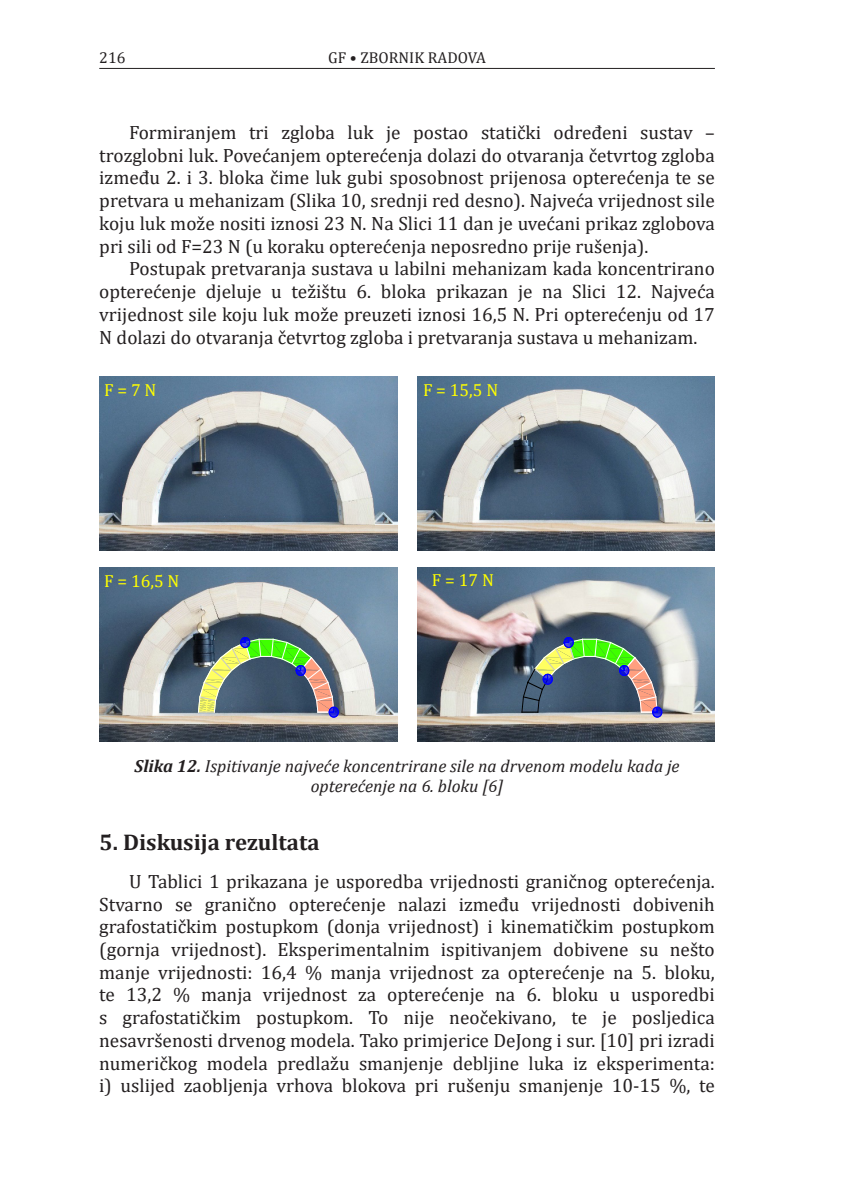
<style>
.page{position:relative;width:844px;height:1191px;background:#fff}
.page>*{position:absolute;margin:0;border:0;box-sizing:border-box;transform-origin:0 0}
.t1{font:700 22.75px "Cambria";color:#231f20}
.t2{font:19.25px/22.8px "Cambria";color:#231f20;text-align:justify}
.t3{font:italic 17.5px/20.7px "Cambria";color:#231f20;text-align:center}
.t4{font:17.5px "Cambria";letter-spacing:.22em;color:#ff0}
.t5{font:15.75px "Cambria";color:#231f20}
.s1{font-weight:700}
</style>
<div class="page">
<hr style="left:99px;top:68px;width:615px;height:1px;background:#231f20">
<img style="left:99px;top:377px;width:298px;height:173px">
<img style="left:99px;top:567px;width:298px;height:174px">
<img style="left:417px;top:377px;width:297px;height:173px">
<img style="left:417px;top:567px;width:297px;height:174px">
<img style="left:197px;top:636px;width:142px;height:82px">
<img style="left:521px;top:636px;width:141px;height:82px">
<p class="t5" style="left:99px;top:48px;width:28px">216</p>
<p class="t5" style="left:328px;top:48px;width:159px">GF • ZBORNIK RADOVA</p>
<p class="t2" style="left:99px;top:121px;width:617px;text-indent:30px">Formiranjem tri zgloba luk je postao statički određeni sustav – trozglobni luk. Povećanjem opterećenja dolazi do otvaranja četvrtog zgloba između 2. i 3. bloka čime luk gubi sposobnost prijenosa opterećenja te se pretvara u mehanizam (Slika 10, srednji red desno). Najveća vrijednost sile koju luk može nositi iznosi 23 N. Na Slici 11 dan je uvećani prikaz zglobova pri sili od F=23 N (u koraku opterećenja neposredno prije rušenja).</p>
<p class="t2" style="left:99px;top:257px;width:617px;text-indent:30px">Postupak pretvaranja sustava u labilni mehanizam kada koncentrirano opterećenje djeluje u težištu 6. bloka prikazan je na Slici 12. Najveća vrijednost sile koju luk može preuzeti iznosi 16,5 N. Pri opterećenju od 17<br>N dolazi do otvaranja četvrtog zgloba i pretvaranja sustava u mehanizam.</p>
<p class="t4" style="left:104px;top:380px;width:54px">F=7N</p>
<p class="t4" style="left:423px;top:379px;width:77px">F= 15,5N</p>
<p class="t4" style="left:104px;top:570px;width:77px">F= 16,5N</p>
<p class="t4" style="left:432px;top:570px;width:63px">F=17N</p>
<p class="t3" style="left:135px;top:754px;width:546px"><span class="s1">Slika 12.</span> Ispitivanje najveće koncentrirane sile na drvenom modelu kada je opterećenje na 6. bloku [6]</p>
<p class="t1" style="left:99px;top:826px;width:222px">5. Diskusija rezultata</p>
<p class="t2" style="left:99px;top:869px;width:617px;text-indent:30px">U Tablici 1 prikazana je usporedba vrijednosti graničnog opterećenja.<br>Stvarno se granično opterećenje nalazi između vrijednosti dobivenih grafostatičkim postupkom (donja vrijednost) i kinematičkim postupkom (gornja vrijednost). Eksperimentalnim ispitivanjem dobivene su nešto manje vrijednosti: 16,4 % manja vrijednost za opterećenje na 5. bloku, te 13,2 % manja vrijednost za opterećenje na 6. bloku u usporedbi s grafostatičkim postupkom. To nije neočekivano, te je posljedica nesavršenosti drvenog modela. Tako primjerice DeJong i sur. [10] pri izradi numeričkog modela predlažu smanjenje debljine luka iz eksperimenta: i) uslijed zaobljenja vrhova blokova pri rušenju smanjenje 10-15 %, te</p>
</div>
